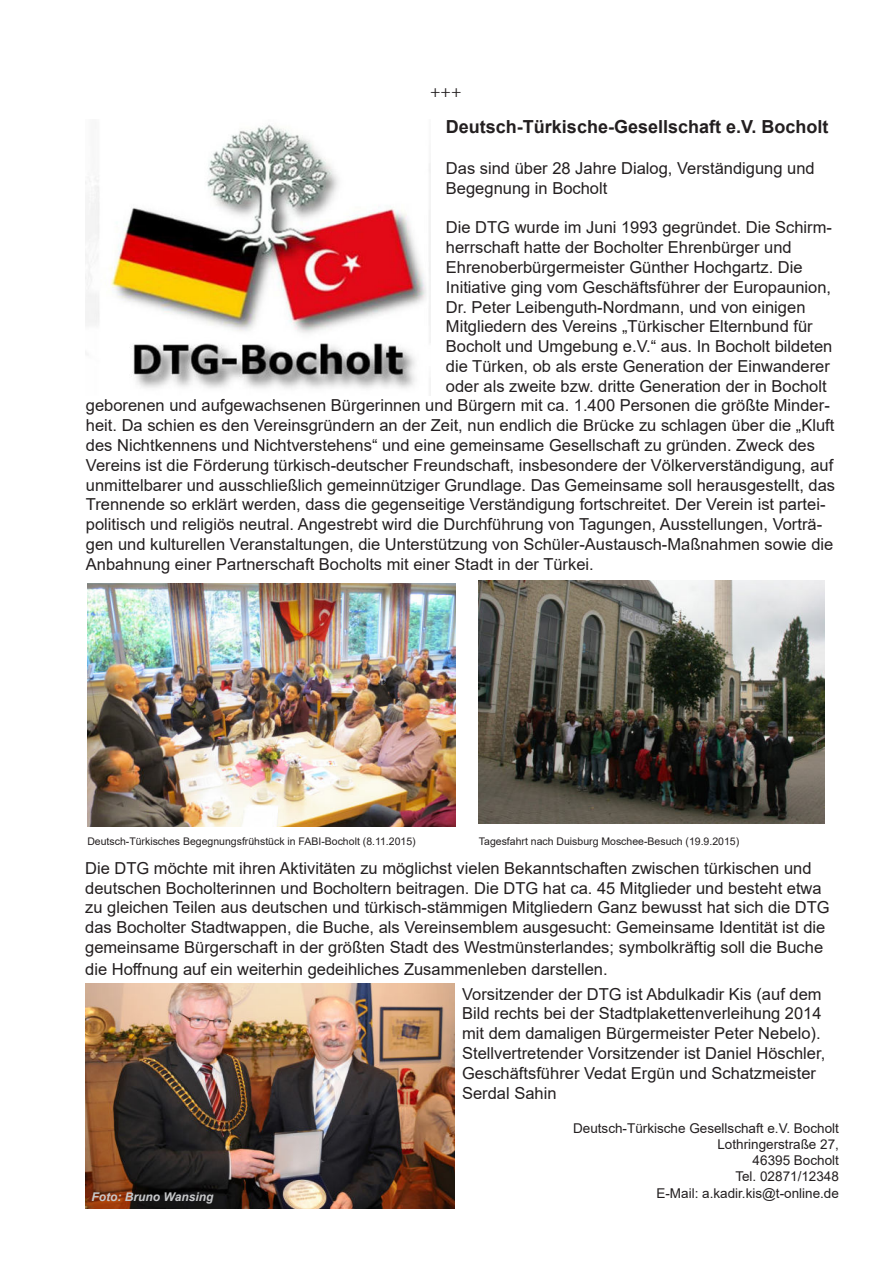
<style>
.page{position:relative;width:893px;height:1263px;background:#fff}
.page>*{position:absolute;margin:0;border:0;box-sizing:border-box;transform-origin:0 0}
.t1{font:700 18px "Arial";color:#231f20}
.t2{font:18px "Minion Pro";color:#231f20}
.t3{font:16.5px/19.8px "Arial";color:#231f20}
.t4{font:13.5px/16.2px "Arial";color:#231f20;text-align:right}
.t5{font:italic 700 12px "Arial";color:#c7c8ca}
.t6{font:10.5px "Arial";color:#231f20}
</style>
<div class="page">
<img style="left:85px;top:124px;width:346px;height:271px">
<img style="left:87px;top:584px;width:368px;height:242px">
<img style="left:479px;top:580px;width:345px;height:243px">
<img style="left:85px;top:984px;width:369px;height:225px">
<p class="t2" style="left:430px;top:80px;width:33px">+++</p>
<p class="t1" style="left:446px;top:120px;width:384px">Deutsch-Türkische-Gesellschaft e.V. Bocholt</p>
<p class="t3" style="left:446px;top:160px;width:370px">Das sind über 28 Jahre Dialog, Verständigung und<br>Begegnung in Bocholt</p>
<p class="t3" style="left:446px;top:219px;width:388px">Die DTG wurde im Juni 1993 gegründet. Die Schirm-</p>
<p class="t3" style="left:446px;top:239px;width:347px">herrschaft hatte der Bocholter Ehrenbürger und</p>
<p class="t3" style="left:446px;top:259px;width:358px">Ehrenoberbürgermeister Günther Hochgartz. Die</p>
<p class="t3" style="left:446px;top:279px;width:387px">Initiative ging vom Geschäftsführer der Europaunion,</p>
<p class="t3" style="left:446px;top:298px;width:361px">Dr. Peter Leibenguth-Nordmann, und von einigen</p>
<p class="t3" style="left:446px;top:318px;width:368px">Mitgliedern des Vereins „Türkischer Elternbund für</p>
<p class="t3" style="left:446px;top:338px;width:388px">Bocholt und Umgebung e.V.“ aus. In Bocholt bildeten</p>
<p class="t3" style="left:446px;top:358px;width:385px">die Türken, ob als erste Generation der Einwanderer</p>
<p class="t3" style="left:446px;top:378px;width:382px">oder als zweite bzw. dritte Generation der in Bocholt</p>
<p class="t3" style="left:86px;top:397px;width:745px">geborenen und aufgewachsenen Bürgerinnen und Bürgern mit ca. 1.400 Personen die größte Minder-</p>
<p class="t3" style="left:86px;top:415px;width:750px">heit. Da schien es den Vereinsgründern an der Zeit, nun endlich die Brücke zu schlagen über die „Kluft</p>
<p class="t3" style="left:86px;top:435px;width:731px">des Nichtkennens und Nichtverstehens“ und eine gemeinsame Gesellschaft zu gründen. Zweck des</p>
<p class="t3" style="left:86px;top:457px;width:749px">Vereins ist die Förderung türkisch-deutscher Freundschaft, insbesondere der Völkerverständigung, auf</p>
<p class="t3" style="left:86px;top:476px;width:751px">unmittelbarer und ausschließlich gemeinnütziger Grundlage. Das Gemeinsame soll herausgestellt, das</p>
<p class="t3" style="left:86px;top:496px;width:741px">Trennende so erklärt werden, dass die gegenseitige Verständigung fortschreitet. Der Verein ist partei-</p>
<p class="t3" style="left:86px;top:516px;width:738px">politisch und religiös neutral. Angestrebt wird die Durchführung von Tagungen, Ausstellungen, Vorträ-</p>
<p class="t3" style="left:86px;top:536px;width:749px">gen und kulturellen Veranstaltungen, die Unterstützung von Schüler-Austausch-Maßnahmen sowie die</p>
<p class="t3" style="left:86px;top:556px;width:509px">Anbahnung einer Partnerschaft Bocholts mit einer Stadt in der Türkei.</p>
<p class="t6" style="left:87px;top:838px;width:330px">Deutsch-Türkisches Begegnungsfrühstück in FABI-Bocholt (8.11.2015)</p>
<p class="t6" style="left:479px;top:838px;width:262px">Tagesfahrt nach Duisburg Moschee-Besuch (19.9.2015)</p>
<p class="t3" style="left:85px;top:860px;width:746px">Die DTG möchte mit ihren Aktivitäten zu möglichst vielen Bekanntschaften zwischen türkischen und deutschen Bocholterinnen und Bocholtern beitragen. Die DTG hat ca. 45 Mitglieder und besteht etwa zu gleichen Teilen aus deutschen und türkisch-stämmigen Mitgliedern Ganz bewusst hat sich die DTG das Bocholter Stadtwappen, die Buche, als Vereinsemblem ausgesucht: Gemeinsame Identität ist die gemeinsame Bürgerschaft in der größten Stadt des Westmünsterlandes; symbolkräftig soll die Buche</p>
<p class="t3" style="left:85px;top:959px;width:524px">die Hoffnung auf ein weiterhin gedeihliches Zusammenleben darstellen.</p>
<p class="t3" style="left:462px;top:985px;width:365px">Vorsitzender der DTG ist Abdulkadir Kis (auf dem Bild rechts bei der Stadtplakettenverleihung 2014 mit dem damaligen Bürgermeister Peter Nebelo).<br>Stellvertretender Vorsitzender ist Daniel Höschler, Geschäftsführer Vedat Ergün und Schatzmeister Serdal Sahin</p>
<p class="t4" style="left:573px;top:1121px;width:267px">Deutsch-Türkische Gesellschaft e.V. Bocholt<br>Lothringerstraße 27,<br>46395 Bocholt<br>Tel. 02871/12348</p>
<p class="t5" style="left:92px;top:1192px;width:123px">Foto: Bruno Wansing</p>
<p class="t4" style="left:656px;top:1184px;width:184px">E-Mail: a.kadir.kis@t-online.de</p>
</div>
